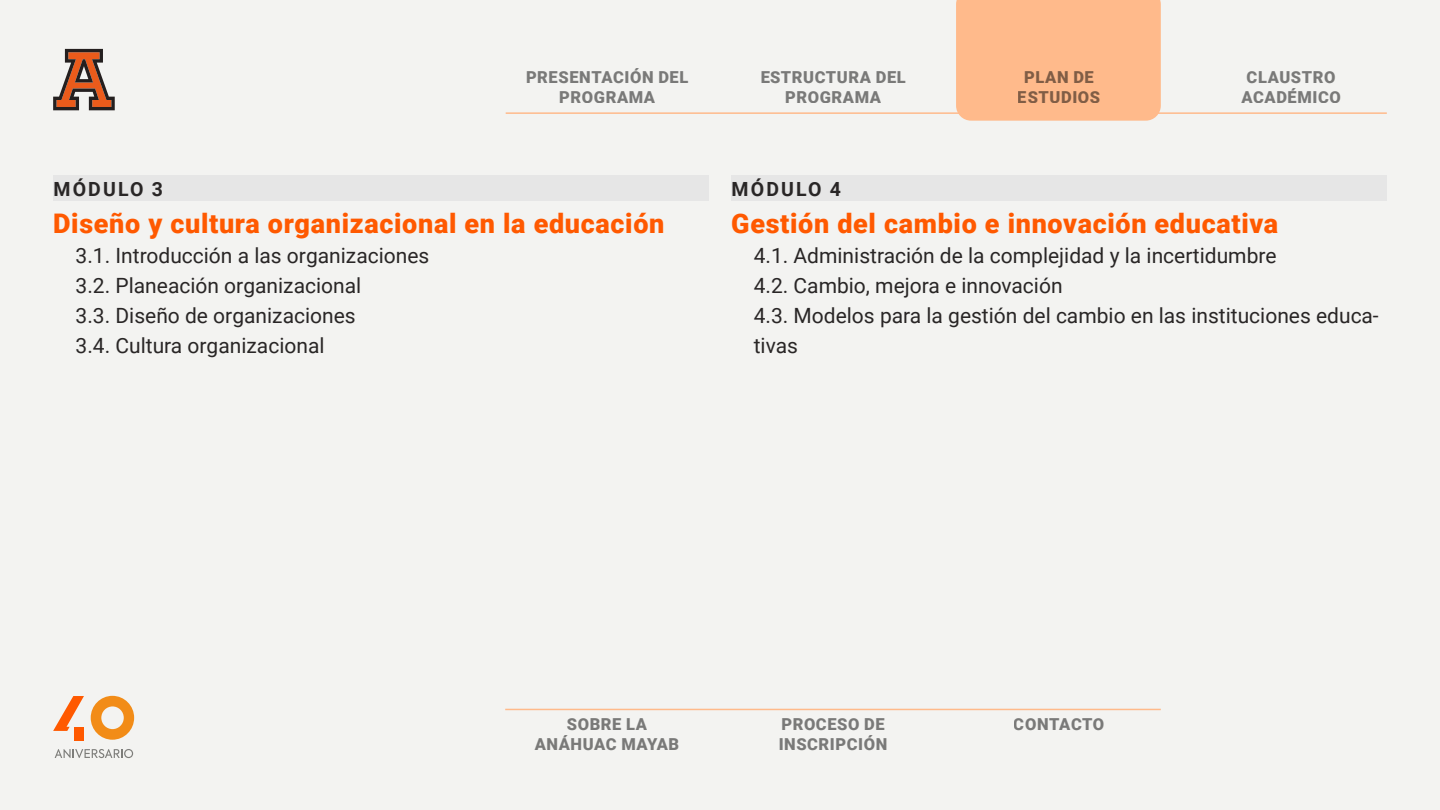
<style>
.page{position:relative;width:1440px;height:810px;background:#f3f3f1}
.page>*{position:absolute;margin:0;border:0;box-sizing:border-box;transform-origin:0 0}
.t1{font:900 27px "Roboto";letter-spacing:.025em;color:#ff5900}
.t2{font:21px/30px "Roboto";color:#292626}
.t3{font:700 19.5px "Roboto";letter-spacing:.11em;color:#292626}
.t4{font:900 16.5px/19.8px "Roboto";letter-spacing:.035em;color:#000;text-align:center}
</style>
<div class="page">
<hr style="left:506px;top:112px;width:881px;height:2px;background:#ffba8b">
<hr style="left:505px;top:709px;width:656px;height:1px;background:#ffba8b">
<svg style="left:55px;top:749px;width:78px;height:9px"></svg>
<svg style="left:91px;top:696px;width:43px;height:44px"></svg>
<div style="left:74px;top:727px;width:10px;height:13px;background:#ff5900"></div>
<svg style="left:53px;top:696px;width:31px;height:35px"></svg>
<svg style="left:53px;top:49px;width:62px;height:61px"></svg>
<div style="left:731px;top:175px;width:656px;height:26px;background:#e6e6e6"></div>
<div style="left:53px;top:175px;width:656px;height:26px;background:#e6e6e6"></div>
<div style="left:956px;top:0;width:205px;height:121px;background:#ffba8b"></div>
<p class="t4" style="left:526px;top:66px;width:164px">PRESENTACIÓN DEL<br>PROGRAMA</p>
<p class="t3" style="left:53px;top:175px;width:111px">MÓDULO 3</p>
<p class="t1" style="left:53px;top:205px;width:613px">Diseño y cultura organizacional en la educación</p>
<p class="t2" style="left:76px;top:240px;width:355px">3.1. Introducción a las organizaciones 3.2. Planeación organizacional<br>3.3. Diseño de organizaciones<br>3.4. Cultura organizacional</p>
<p class="t4" style="left:760px;top:66px;width:147px">ESTRUCTURA DEL<br>PROGRAMA</p>
<p class="t4" style="left:1018px;top:66px;width:84px">PLAN DE<br>ESTUDIOS</p>
<p class="t4" style="left:1241px;top:66px;width:101px">CLAUSTRO<br>ACADÉMICO</p>
<p class="t3" style="left:732px;top:175px;width:111px">MÓDULO 4</p>
<p class="t1" style="left:731px;top:205px;width:549px">Gestión del cambio e innovación educativa</p>
<p class="t2" style="left:754px;top:240px;width:626px">4.1. Administración de la complejidad y la incertidumbre<br>4.2. Cambio, mejora e innovación<br>4.3. Modelos para la gestión del cambio en las instituciones educa&shy;tivas</p>
<p class="t4" style="left:535px;top:714px;width:146px">SOBRE LA<br>ANÁHUAC MAYAB</p>
<p class="t4" style="left:779px;top:714px;width:110px;text-align:left">PROCESO DE<br>INSCRIPCIÓN</p>
<p class="t4" style="left:1014px;top:714px;width:92px">CONTACTO</p>
</div>
